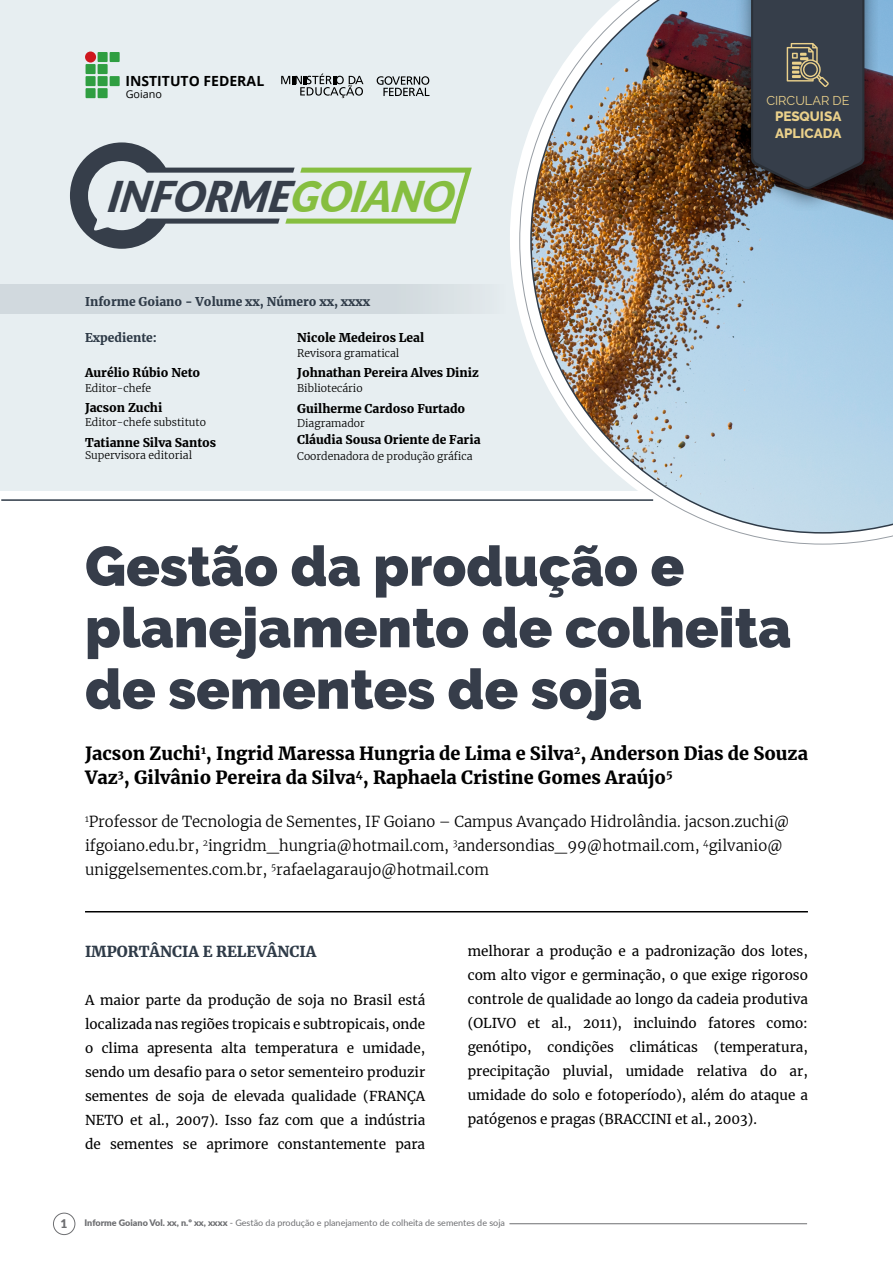
<style>
.page{position:relative;width:893px;height:1263px;background:#fff}
.page>*{position:absolute;margin:0;border:0;box-sizing:border-box;transform-origin:0 0}
.t1{font:900 55.5px/61.5px "Raleway";color:#363d4a}
.t2{font:italic 900 42.45px "Lato";color:#363e4a}
.t3{font:900 18px/24px "Merriweather";color:#000}
.t4{font:300 15px/24px "Merriweather";color:#000}
.t5{font:900 15px "Merriweather";color:#2f3b48}
.t6{font:700 13.95px "Open Sans";color:#000}
.t7{font:13.5px/24px "Merriweather";color:#000;text-align:justify}
.t8{font:800 13.5px/16.5px "Raleway";color:#ebd18b}
.t9{font:12.75px "Raleway";color:#ebd18b}
.t10{font:900 12px "Merriweather";color:#000}
.t11{font:900 12px "Merriweather";color:#2f3b48}
.t12{font:900 12px "Lato";color:#6e6f72}
.t13{font:10.8px "Open Sans";color:#000}
.t14{font:300 10.5px "Merriweather";color:#000}
.t15{font:9px "Lato";color:#6e6f72}
.s1{color:#86be40}
.s2{font-weight:900}
</style>
<div class="page">
<div style="left:53px;top:1213px;width:22px;height:22px;border:1px solid #6e6f72;border-radius:50%"></div>
<hr style="left:509px;top:1223px;width:298px;height:1px;background:#6e6f72">
<div style="left:0;top:0;width:519px;height:491px;background:#e7eef1"></div>
<img style="left:519px;top:0;width:374px;height:544px">
<hr style="left:1px;top:499px;width:652px;height:2px;background:#2f3b48">
<hr style="left:85px;top:911px;width:723px;height:1px;background:#000">
<img style="left:737px;top:0;width:140px;height:211px">
<svg style="left:751px;top:0;width:113px;height:189px;background:#393e47"></svg>
<svg style="left:70px;top:142px;width:402px;height:107px;background:#ccd6d4"></svg>
<div style="left:0;top:285px;width:530px;height:28px;background:linear-gradient(to right,#ccd4da,#dde4e7)"></div>
<div style="left:98px;top:52px;width:10px;height:10px;background:#2f9e41"></div>
<div style="left:110px;top:52px;width:10px;height:10px;background:#2f9e41"></div>
<div style="left:110px;top:76px;width:10px;height:10px;background:#2f9e41"></div>
<div style="left:86px;top:64px;width:10px;height:10px;background:#2f9e41"></div>
<div style="left:98px;top:64px;width:10px;height:10px;background:#2f9e41"></div>
<div style="left:86px;top:76px;width:10px;height:10px;background:#2f9e41"></div>
<div style="left:98px;top:76px;width:10px;height:10px;background:#2f9e41"></div>
<div style="left:86px;top:88px;width:10px;height:10px;background:#2f9e41"></div>
<div style="left:98px;top:88px;width:10px;height:10px;background:#2f9e41"></div>
<div style="left:85px;top:52px;width:11px;height:11px;background:#ce171e;border-radius:50%"></div>
<svg style="left:281px;top:74px;width:82px;height:24px;background:#acb1b3"></svg>
<svg style="left:377px;top:76px;width:52px;height:20px"></svg>
<p class="t6" style="left:125px;top:71px;width:140px">INSTITUTO FEDERAL</p>
<p class="t13" style="left:126px;top:87px;width:38px">Goiano</p>
<h2 class="t2" style="left:107px;top:164px;width:358px">INFORME<span class="s1">GOIANO</span></h2>
<p class="t11" style="left:85px;top:293px;width:287px">Informe Goiano - Volume xx, Número xx, xxxx</p>
<p class="t11" style="left:85px;top:330px;width:73px">Expediente:</p>
<p class="t10" style="left:85px;top:364px;width:117px">Aurélio Rúbio Neto</p>
<p class="t14" style="left:85px;top:381px;width:68px">Editor-chefe</p>
<p class="t10" style="left:85px;top:399px;width:79px">Jacson Zuchi</p>
<p class="t14" style="left:85px;top:415px;width:123px">Editor-chefe substituto</p>
<p class="t10" style="left:85px;top:434px;width:133px">Tatianne Silva Santos</p>
<p class="t14" style="left:85px;top:448px;width:109px">Supervisora editorial</p>
<p class="t10" style="left:297px;top:330px;width:129px">Nicole Medeiros Leal</p>
<p class="t14" style="left:297px;top:346px;width:104px">Revisora gramatical</p>
<p class="t10" style="left:297px;top:364px;width:183px">Johnathan Pereira Alves Diniz</p>
<p class="t14" style="left:297px;top:381px;width:67px">Bibliotecário</p>
<p class="t10" style="left:297px;top:400px;width:170px">Guilherme Cardoso Furtado</p>
<p class="t14" style="left:297px;top:416px;width:69px">Diagramador</p>
<p class="t10" style="left:297px;top:432px;width:185px">Cláudia Sousa Oriente de Faria</p>
<p class="t14" style="left:297px;top:449px;width:177px">Coordenadora de produção gráfica</p>
<p class="t9" style="left:766px;top:93px;width:85px">CIRCULAR DE</p>
<p class="t8" style="left:775px;top:108px;width:68px">PESQUISA<br>APLICADA</p>
<h1 class="t1" style="left:85px;top:536px;width:708px">Gestão da produção e planejamento de colheita de sementes de soja</h1>
<h3 class="t3" style="left:85px;top:741px;width:724px">Jacson Zuchi<sup>1</sup>, Ingrid Maressa Hungria de Lima e Silva<sup>2</sup>, Anderson Dias de Souza<br>Vaz<sup>3</sup>, Gilvânio Pereira da Silva<sup>4</sup>, Raphaela Cristine Gomes Araújo<sup>5</sup></h3>
<p class="t4" style="left:85px;top:809px;width:706px"><sup>1</sup>Professor de Tecnologia de Sementes, IF Goiano – Campus Avançado Hidrolândia. jacson.zuchi@ ifgoiano.edu.br, <sup>2</sup>ingridm_hungria@hotmail.com, <sup>3</sup>andersondias_99@hotmail.com, <sup>4</sup>gilvanio@ uniggelsementes.com.br, <sup>5</sup>rafaelagaraujo@hotmail.com</p>
<p class="t5" style="left:85px;top:941px;width:233px">IMPORTÂNCIA E RELEVÂNCIA</p>
<p class="t7" style="left:85px;top:988px;width:342px">A maior parte da produção de soja no Brasil está localizada nas regiões tropicais e subtropicais, onde o clima apresenta alta temperatura e umidade, sendo um desafio para o setor sementeiro produzir sementes de soja de elevada qualidade (FRANÇA NETO et al., 2007). Isso faz com que a indústria de sementes se aprimore constantemente para</p>
<p class="t7" style="left:468px;top:939px;width:342px">melhorar a produção e a padronização dos lotes, com alto vigor e germinação, o que exige rigoroso controle de qualidade ao longo da cadeia produtiva (OLIVO et al., 2011), incluindo fatores como: genótipo, condições climáticas (temperatura, precipitação pluvial, umidade relativa do ar, umidade do solo e fotoperíodo), além do ataque a patógenos e pragas (BRACCINI et al., 2003).</p>
<p class="t12" style="left:60px;top:1215px;width:8px">1</p>
<p class="t15" style="left:85px;top:1216px;width:422px"><span class="s2">Informe Goiano Vol. xx, n.º xx, xxxx</span> - Gestão da produção e planejamento de colheita de sementes de soja</p>
</div>
